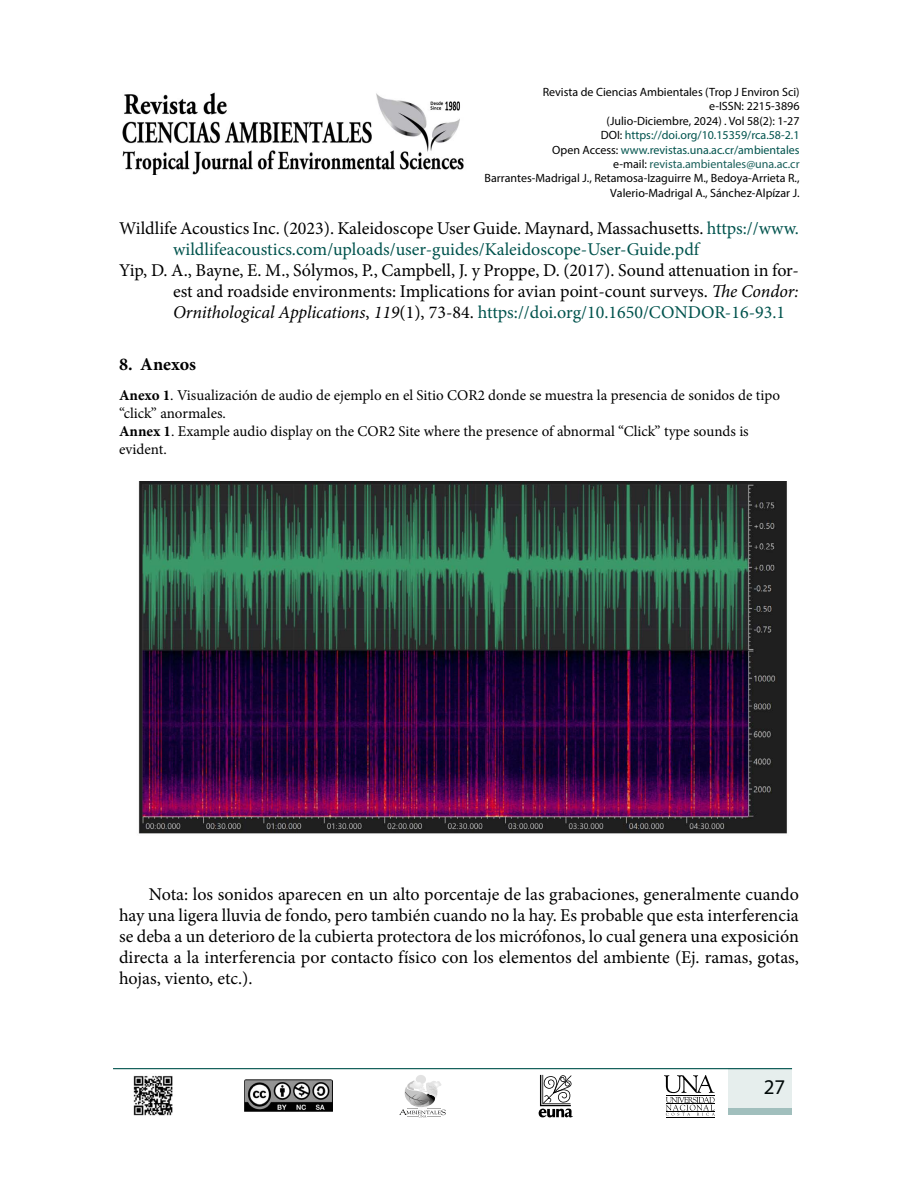
<style>
.page{position:relative;width:918px;height:1188px;background:#fff}
.page>*{position:absolute;margin:0;border:0;box-sizing:border-box;transform-origin:0 0}
.t1{font:21px "Myriad Pro";color:#000}
.t2{font:18px/21px "Minion Pro";letter-spacing:-.005em;color:#000;text-align:justify}
.t3{font:18px/21px "Minion Pro";color:#00534d}
.t4{font:700 18px "Minion Pro";color:#000}
.t5{font:15px/18px "Minion Pro";color:#000}
.t6{font:12px/14.4px "Myriad Pro";color:#000;text-align:right}
.s1{color:#00534d}
.s2{color:#195f5a}
.s3{color:#000}
.s4{font-style:italic}
.s5{font-weight:700}
</style>
<div class="page">
<svg style="left:539px;top:1075px;width:34px;height:42px"></svg>
<div style="left:416px;top:1075px;width:10px;height:9px;background:#e2e2e2;border-radius:50%"></div>
<svg style="left:399px;top:1081px;width:47px;height:36px"></svg>
<hr style="left:666px;top:1117px;width:48px;height:1px;background:#000">
<svg style="left:664px;top:1075px;width:51px;height:41px"></svg>
<hr style="left:113px;top:1068px;width:679px;height:1px;background:#00534d">
<div style="left:729px;top:1068px;width:63px;height:46px;background:#e6eeed"></div>
<div style="left:729px;top:1108px;width:63px;height:6px;background:#a1bfbd"></div>
<img style="left:244px;top:1080px;width:89px;height:31px">
<img style="left:122px;top:92px;width:342px;height:83px">
<img style="left:133px;top:1075px;width:40px;height:41px">
<img style="left:138px;top:481px;width:649px;height:353px">
<p class="t6" style="left:485px;top:85px;width:316px">Revista de Ciencias Ambientales (Trop J Environ Sci)<br>e-ISSN: 2215-3896<br>(Julio-Diciembre, 2024) . Vol 58(2): 1-27<br>DOI: <span class="s1">https://doi.org/10.15359/rca.58-2.1<br></span>Open Access: <span class="s1">www.revistas.una.ac.cr/ambientales<br></span>e-mail: <span class="s2">revista.ambientales@una.ac.cr<br></span>Barrantes-Madrigal J., Retamosa-Izaguirre M., Bedoya-Arrieta R., Valerio-Madrigal A., Sánchez-Alpízar J.</p>
<p class="t3" style="left:173px;top:218px;width:627px;text-indent:-54px"><span class="s3">Wildlife Acoustics Inc. (2023). Kaleidoscope User Guide. Maynard, Massachusetts.</span> https://www. wildlifeacoustics.com/uploads/user-guides/Kaleidoscope-User-Guide.pdf</p>
<p class="t2" style="left:173px;top:260px;width:627px;text-indent:-54px">Yip, D. A., Bayne, E. M., Sólymos, P., Campbell, J. y Proppe, D. (2017). Sound attenuation in for&shy;est and roadside environments: Implications for avian point-count surveys. <span class="s4">The Condor:<br>Ornithological Applications</span>, <span class="s4">119</span>(1), 73-84. <span class="s1">https://doi.org/10.1650/CONDOR-16-93.1</span></p>
<p class="t4" style="left:119px;top:351px;width:79px">8. Anexos</p>
<p class="t5" style="left:119px;top:387px;width:662px"><span class="s5">Anexo 1</span>. Visualización de audio de ejemplo en el Sitio COR2 donde se muestra la presencia de sonidos de tipo “click” anormales.<br><span class="s5">Annex 1</span>. Example audio display on the COR2 Site where the presence of abnormal “Click” type sounds is evident.</p>
<p class="t2" style="left:119px;top:883px;width:681px;text-indent:30px">Nota: los sonidos aparecen en un alto porcentaje de las grabaciones, generalmente cuando hay una ligera lluvia de fondo, pero también cuando no la hay. Es probable que esta interferencia se deba a un deterioro de la cubierta protectora de los micrófonos, lo cual genera una exposición directa a la interferencia por contacto físico con los elementos del ambiente (Ej. ramas, gotas, hojas, viento, etc.).</p>
<p class="t1" style="left:764px;top:1074px;width:23px">27</p>
</div>
